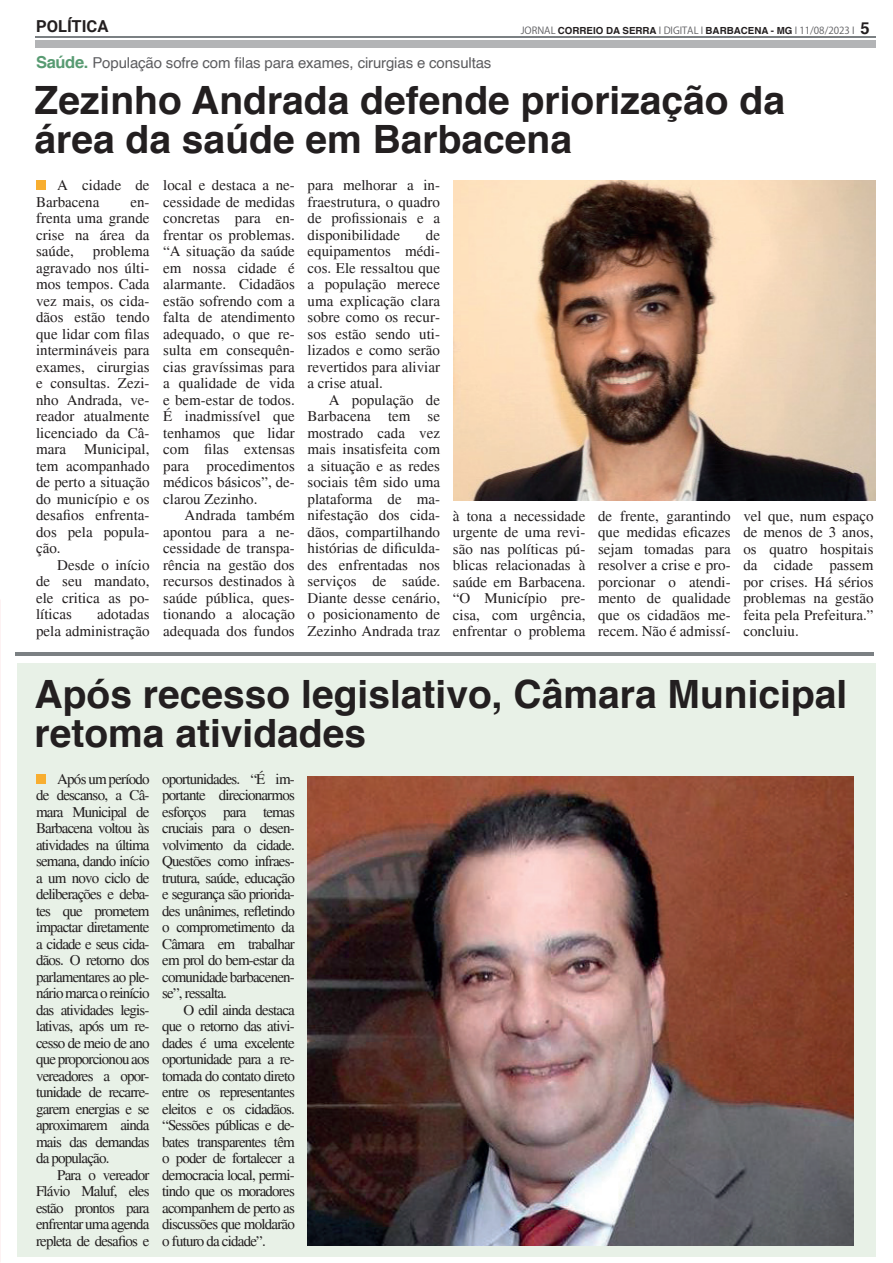
<style>
.page{position:relative;width:893px;height:1263px;background:#fff}
.page>*{position:absolute;margin:0;border:0;box-sizing:border-box;transform-origin:0 0}
.t1{font:700 39px/39px "Helvetica";color:#231f20}
.t2{font:700 16.5px "Roboto";color:#231f20}
.t3{font:15px/16.5px "Times";color:#231f20;text-align:justify}
.t4{font:15px "Helvetica";letter-spacing:-.01em;color:#5c5c5f}
.t5{font:9.75px "Koz Go Pr 6 N";color:#5c5c5f}
.s1{font-weight:700;font-size:16.5px;color:#589b72}
.s2{font-family:"Helvetica";font-weight:700;color:#231f20}
.s3{font-family:"Helvetica";font-weight:700;font-size:16.5px;color:#231f20}
</style>
<div class="page">
<hr style="left:35px;top:36px;width:841px;height:2px;background:#7b8083">
<div style="left:35px;top:40px;width:841px;height:7px;background:#b3b4b6"></div>
<div style="left:17px;top:663px;width:859px;height:593px;background:#e8f1e7"></div>
<div style="left:36px;top:180px;width:9px;height:10px;background:#f8ae30"></div>
<div style="left:36px;top:773px;width:9px;height:10px;background:#f8ae30"></div>
<hr style="left:15px;top:652px;width:859px;height:4px;background:#7b8083">
<img style="left:453px;top:180px;width:423px;height:320px">
<img style="left:308px;top:776px;width:546px;height:470px">
<p class="t2" style="left:36px;top:15px;width:74px">POLÍTICA</p>
<p class="t4" style="left:36px;top:51px;width:457px"><span class="s1">Saúde.</span> População sofre com filas para exames, cirurgias e consultas</p>
<p class="t5" style="left:521px;top:25px;width:351px">JORNAL <span class="s2">CORREIO DA SERRA</span> I DIGITAL I <span class="s2">BARBACENA - MG</span> I 11/08/2023 I <span class="s3">5</span></p>
<h1 class="t1" style="left:35px;top:82px;width:752px">Zezinho Andrada defende priorização da área da saúde em Barbacena</h1>
<p class="t3" style="left:163px;top:177px;width:133px">local e destaca a ne&shy;cessidade de medidas concretas para en&shy;frentar os problemas. “A situação da saúde em nossa cidade é alarmante. Cidadãos estão sofrendo com a falta de atendimento adequado, o que re&shy;sulta em consequên&shy;cias gravíssimas para a qualidade de vida e bem-estar de todos.<br>É inadmissível que tenhamos que lidar com filas extensas para procedimentos médicos básicos”, de&shy;clarou Zezinho.</p>
<p class="t3" style="left:163px;top:507px;width:133px;text-indent:21px">Andrada também apontou para a ne&shy;cessidade de transpa&shy;rência na gestão dos recursos destinados à saúde pública, ques&shy;tionando a alocação adequada dos fundos</p>
<p class="t3" style="left:36px;top:177px;width:115px;text-indent:21px">A cidade de<br>Barbacena</p>
<p class="t3" style="left:308px;top:177px;width:134px">para melhorar a in&shy;fraestrutura, o quadro de profissionais e a disponibilidade</p>
<p class="t3" style="left:36px;top:194px;width:115px;text-indent:94px">en&shy;frenta uma grande crise na área da saúde,</p>
<p class="t3" style="left:308px;top:227px;width:134px;text-indent:118px">de equipamentos médi&shy;cos. Ele ressaltou que a população merece uma explicação clara sobre como os recur&shy;sos estão sendo uti&shy;lizados e como serão revertidos para aliviar a crise atual.</p>
<p class="t3" style="left:308px;top:392px;width:134px;text-indent:21px">A população de Barbacena tem se mostrado cada vez mais insatisfeita com a situação e as redes sociais têm sido uma plataforma de ma&shy;nifestação dos cida&shy;dãos, compartilhando histórias de dificulda&shy;des enfrentadas nos serviços de saúde.<br>Diante desse cenário, o posicionamento de Zezinho Andrada traz</p>
<p class="t3" style="left:36px;top:243px;width:115px;text-indent:57px">problema agravado nos últi&shy;mos tempos. Cada vez mais, os cida&shy;dãos estão tendo que lidar com filas intermináveis para exames, cirurgias e consultas. Zezi&shy;nho Andrada, ve&shy;reador atualmente licenciado da Câ&shy;mara Municipal, tem acompanhado de perto a situação do município e os desafios enfrenta&shy;dos pela popula&shy;ção.</p>
<p class="t3" style="left:36px;top:557px;width:115px;text-indent:21px">Desde o início de seu mandato, ele critica as po&shy;líticas</p>
<p class="t3" style="left:598px;top:508px;width:134px">de frente, garantindo que medidas eficazes sejam tomadas para resolver a crise e pro&shy;porcionar o atendi&shy;mento de qualidade que os cidadãos me&shy;recem. Não é admissí-</p>
<p class="t3" style="left:743px;top:508px;width:132px">vel que, num espaço de menos de 3 anos, os quatro hospitais da cidade passem por crises. Há sérios problemas na gestão feita pela Prefeitura.” concluiu.</p>
<p class="t3" style="left:453px;top:508px;width:134px">à tona a necessidade urgente de uma revi&shy;são nas políticas pú&shy;blicas relacionadas à saúde em Barbacena. “O Município pre&shy;cisa, com urgência, enfrentar o problema</p>
<p class="t3" style="left:36px;top:606px;width:115px;text-align:right">adotadas<br>pela administração</p>
<h1 class="t1" style="left:35px;top:675px;width:814px">Após recesso legislativo, Câmara Municipal retoma atividades</h1>
<p class="t3" style="left:36px;top:771px;width:115px;text-indent:21px">Após um período de descanso, a Câ&shy;mara Municipal de Barbacena voltou às atividades na última semana, dando início a um novo ciclo de deliberações e deba&shy;tes que prometem impactar diretamente a cidade e seus cida&shy;dãos. O retorno dos parlamentares ao ple&shy;nário marca o reinício das atividades legis&shy;lativas, após um re&shy;cesso de meio de ano que proporcionou aos vereadores a opor&shy;tunidade de recarre&shy;garem energias e se aproximarem ainda mais das demandas da população.</p>
<p class="t3" style="left:36px;top:1167px;width:115px;text-indent:21px">Para o vereador Flávio Maluf, eles estão prontos para enfrentar uma agenda repleta de desafios e</p>
<p class="t3" style="left:162px;top:771px;width:134px">oportunidades. “É im&shy;portante direcionarmos esforços para temas cruciais para o desen&shy;volvimento da cidade.<br>Questões como infraes&shy;trutura, saúde, educação e segurança são priorida&shy;des unânimes, refletindo o comprometimento da Câmara em trabalhar em prol do bem-estar da comunidade barbacenen&shy;se”, ressalta.</p>
<p class="t3" style="left:162px;top:1002px;width:134px;text-indent:21px">O edil ainda destaca que o retorno das ativi&shy;dades é uma excelente oportunidade para a re&shy;tomada do contato direto entre os representantes eleitos e os cidadãos. “Sessões públicas e de&shy;bates transparentes têm o poder de fortalecer a democracia local, permi&shy;tindo que os moradores acompanhem de perto as discussões que moldarão o futuro da cidade”.</p>
</div>
